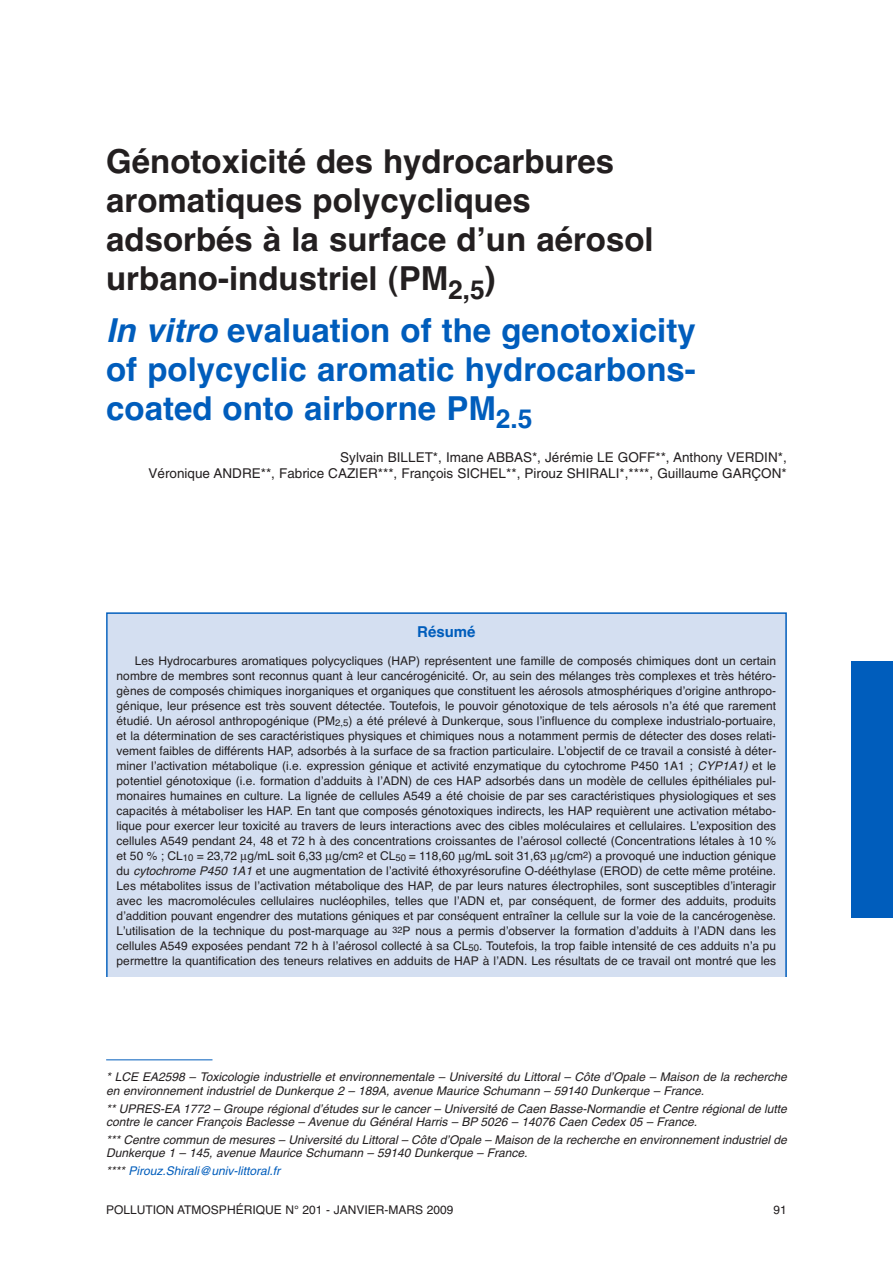
<style>
.page{position:relative;width:893px;height:1263px;background:#fff}
.page>*{position:absolute;margin:0;border:0;box-sizing:border-box;transform-origin:0 0}
.t1{font:33px/39px "Helvetica Bold TT";color:#231f20}
.t2{font:33px/39px "Helvetica Bold TT";color:#005dbc;text-align:justify}
.t3{font:15px "Helvetica Bold TT";color:#005dbc}
.t4{font:13.5px/16.5px "Helvetica";color:#231f20;text-align:right}
.t5{font:12px/15px "Helvetica TT";color:#231f20;text-align:justify}
.t6{font:italic 12px/13.5px "Helvetica";color:#231f20}
.t7{font:italic 12px "Helvetica";color:#005dbc}
.s1{font-style:italic}
.s2{font-family:"Helvetica";font-style:italic}
.s3{color:#231f20}
</style>
<div class="page">
<div style="left:850px;top:661px;width:42px;height:256px;background:#005dbc"></div>
<div style="left:108px;top:614px;width:677px;height:376px;background:#d4dff1"></div>
<hr style="left:106px;top:1059px;width:106px;height:1px;background:#005dbc">
<div style="left:100px;top:977px;width:693px;height:23px;background:#fff"></div>
<h1 class="t1" style="left:106px;top:145px;width:549px">Génotoxicité des hydrocarbures aromatiques polycycliques adsorbés à la surface dʼun aérosol urbano-industriel (PM<sub>2,5</sub>)</h1>
<h1 class="t2" style="left:106px;top:314px;width:591px"><span class="s1">In vitro</span>evaluation of the genotoxicity of polycyclic aromatic hydrocarbons&shy;coated onto airborne PM<sub>2.5</sub></h1>
<p class="t4" style="left:148px;top:450px;width:639px">Sylvain BILLET*, Imane ABBAS*, Jérémie LE GOFF**, Anthony VERDIN*,<br>Véronique ANDRE**, Fabrice CAZIER***, François SICHEL**, Pirouz SHIRALI*,****, Guillaume GARÇON*</p>
<p class="t3" style="left:417px;top:626px;width:60px">Résumé</p>
<p class="t5" style="left:117px;top:654px;width:661px;text-indent:18px">Les Hydrocarbures aromatiques polycycliques (HAP) représentent une famille de composés chimiques dont un certain nombre de membres sont reconnus quant à leur cancérogénicité. Or, au sein des mélanges très complexes et très hétéro&shy;gènes de composés chimiques inorganiques et organiques que constituent les aérosols atmosphériques dʼorigine anthropo&shy;génique, leur présence est très souvent détectée. Toutefois, le pouvoir génotoxique de tels aérosols nʼa été que rarement étudié. Un aérosol anthropogénique (PM<sub>2,5</sub>) a été prélevé à Dunkerque, sous lʼinfluence du complexe industrialo-portuaire, et la détermination de ses caractéristiques physiques et chimiques nous a notamment permis de détecter des doses relati&shy;vement faibles de différents HAP, adsorbés à la surface de sa fraction particulaire. Lʼobjectif de ce travail a consisté à déter&shy;miner lʼactivation métabolique (i.e. expression génique et activité enzymatique du cytochrome P450 1A1 ; <span class="s2">CYP1A1)</span> et le potentiel génotoxique (i.e. formation dʼadduits à lʼADN) de ces HAP adsorbés dans un modèle de cellules épithéliales pul&shy;monaires humaines en culture. La lignée de cellules A549 a été choisie de par ses caractéristiques physiologiques et ses capacités à métaboliser les HAP. En tant que composés génotoxiques indirects, les HAP requièrent une activation métabo&shy;lique pour exercer leur toxicité au travers de leurs interactions avec des cibles moléculaires et cellulaires. Lʼexposition des cellules A549 pendant 24, 48 et 72 h à des concentrations croissantes de lʼaérosol collecté (Concentrations létales à 10 % et 50 % ; CL<sub>10</sub> = 23,72 g/mL soit 6,33 g/cm<sup>2</sup> et CL<sub>50</sub> = 118,60 g/mL soit 31,63 g/cm<sup>2</sup>) a provoqué une induction génique du <span class="s2">cytochrome P450 1A1</span>et une augmentation de lʼactivité éthoxyrésorufine O-dééthylase (EROD) de cette même protéine.<br>Les métabolites issus de lʼactivation métabolique des HAP, de par leurs natures électrophiles, sont susceptibles dʼinteragir avec les macromolécules cellulaires nucléophiles, telles que lʼADN et, par conséquent, de former des adduits, produits dʼaddition pouvant engendrer des mutations géniques et par conséquent entraîner la cellule sur la voie de la cancérogenèse.<br>Lʼutilisation de la technique du post-marquage au <sup>32</sup>P nous a permis dʼobserver la formation dʼadduits à lʼADN dans les cellules A549 exposées pendant 72 h à lʼaérosol collecté à sa CL<sub>50</sub>. Toutefois, la trop faible intensité de ces adduits nʼa pu permettre la quantification des teneurs relatives en adduits de HAP à lʼADN. Les résultats de ce travail ont montré que les</p>
<p class="t6" style="left:106px;top:1072px;width:684px">* LCE EA2598 – Toxicologie industrielle et environnementale – Université du Littoral – Côte d’Opale – Maison de la recherche en environnement industriel de Dunkerque 2 – 189A, avenue Maurice Schumann – 59140 Dunkerque – France.</p>
<p class="t6" style="left:106px;top:1103px;width:684px">** UPRES-EA 1772 – Groupe régional d’études sur le cancer – Université de Caen Basse-Normandie et Centre régional de lutte contre le cancer François Baclesse – Avenue du Général Harris – BP 5026 – 14076 Caen Cedex 05 – France.</p>
<p class="t6" style="left:106px;top:1134px;width:684px">*** Centre commun de mesures – Université du Littoral – Côte d’Opale – Maison de la recherche en environnement industriel de<br>Dunkerque 1 – 145, avenue Maurice Schumann – 59140 Dunkerque – France.</p>
<p class="t7" style="left:106px;top:1167px;width:178px"><span class="s3">****</span> Pirouz.Shirali@univ-littoral.fr</p>
<p class="t5" style="left:106px;top:1203px;width:349px">POLLUTION ATMOSPHÉRIQUE N° 201 - JANVIER-MARS 2009</p>
<p class="t5" style="left:773px;top:1203px;width:15px">91</p>
</div>
